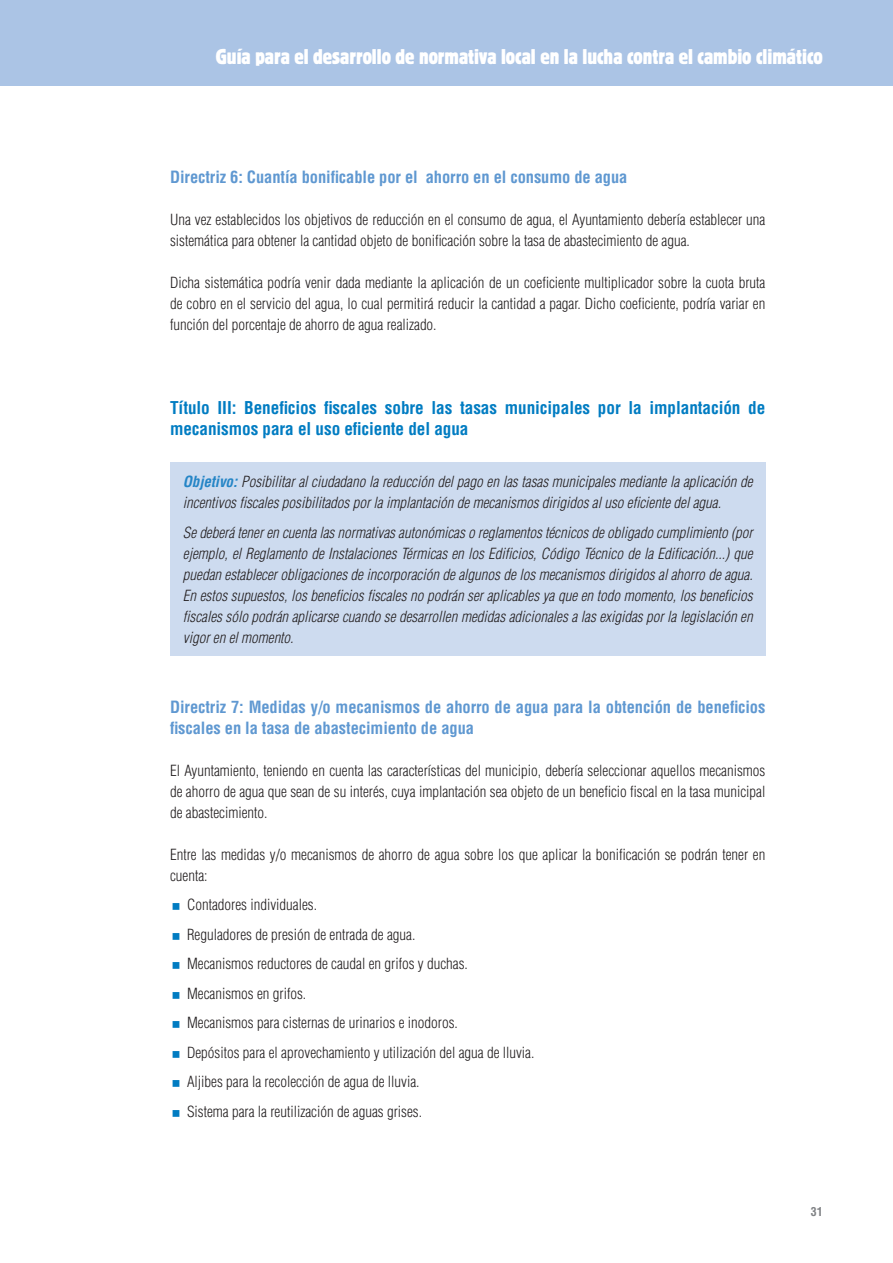
<style>
.page{position:relative;width:893px;height:1263px;background:#fff}
.page>*{position:absolute;margin:0;border:0;box-sizing:border-box;transform-origin:0 0}
.t1{font:22.5px "C Block";color:#fff}
.t2{font:700 condensed 17.25px/21px "Helvetica";letter-spacing:-.005em;color:#007cc2}
.t3{font:700 condensed 16.5px/21px "Helvetica";letter-spacing:-.005em;color:#5f98d1}
.vinetas_azules{font:300 condensed 15px/21px "Helvetica";color:#231f20}
.t4{font:italic 300 condensed 15px/21px "Helvetica";color:#231f20}
.t5{font:700 condensed 12px "Helvetica";color:#808285}
.s1{font-weight:700;color:#2585c6}
</style>
<div class="page">
<div style="left:0;top:0;width:893px;height:85px;background:#abc4e5"></div>
<div style="left:170px;top:462px;width:595px;height:193px;background:#cddbef"></div>
<h1 class="t1" style="left:216px;top:41px;width:608px">Guía para el desarrollo de normativa local en la lucha contra el cambio climático</h1>
<p class="t3" style="left:170px;top:167px;width:459px">Directriz 6: Cuantía bonificable por el ahorro en el consumo de agua</p>
<p class="vinetas_azules" style="left:170px;top:209px;width:597px">Una vez establecidos los objetivos de reducción en el consumo de agua, el Ayuntamiento debería establecer una sistemática para obtener la cantidad objeto de bonificación sobre la tasa de abastecimiento de agua.</p>
<p class="vinetas_azules" style="left:170px;top:272px;width:597px;text-align:justify">Dicha sistemática podría venir dada mediante la aplicación de un coeficiente multiplicador sobre la cuota bruta de cobro en el servicio del agua, lo cual permitirá reducir la cantidad a pagar. Dicho coeficiente, podría variar en función del porcentaje de ahorro de agua realizado.</p>
<p class="t2" style="left:170px;top:397px;width:597px">Título III: Beneficios fiscales sobre las tasas municipales por la implantación de mecanismos para el uso eficiente del agua</p>
<p class="t4" style="left:183px;top:471px;width:571px"><span class="s1">Objetivo:</span> Posibilitar al ciudadano la reducción del pago en las tasas municipales mediante la aplicación de incentivos fiscales posibilitados por la implantación de mecanismos dirigidos al uso eficiente del agua.</p>
<p class="t4" style="left:183px;top:521px;width:571px;text-align:justify">Se deberá tener en cuenta las normativas autonómicas o reglamentos técnicos de obligado cumplimiento (por ejemplo, el Reglamento de Instalaciones Térmicas en los Edificios, Código Técnico de la Edificación...) que puedan establecer obligaciones de incorporación de algunos de los mecanismos dirigidos al ahorro de agua.<br>En estos supuestos, los beneficios fiscales no podrán ser aplicables ya que en todo momento, los beneficios fiscales sólo podrán aplicarse cuando se desarrollen medidas adicionales a las exigidas por la legislación en vigor en el momento.</p>
<p class="t3" style="left:170px;top:696px;width:597px">Directriz 7: Medidas y/o mecanismos de ahorro de agua para la obtención de beneficios fiscales en la tasa de abastecimiento de agua</p>
<p class="vinetas_azules" style="left:170px;top:759px;width:597px;text-align:justify">El Ayuntamiento, teniendo en cuenta las características del municipio, debería seleccionar aquellos mecanismos de ahorro de agua que sean de su interés, cuya implantación sea objeto de un beneficio fiscal en la tasa municipal de abastecimiento.</p>
<p class="vinetas_azules" style="left:170px;top:843px;width:597px">Entre las medidas y/o mecanismos de ahorro de agua sobre los que aplicar la bonificación se podrán tener en cuenta:</p>
<p class="vinetas_azules" style="left:187px;top:894px;width:131px">Contadores individuales.</p>
<p class="vinetas_azules" style="left:187px;top:923px;width:230px">Reguladores de presión de entrada de agua.</p>
<p class="vinetas_azules" style="left:187px;top:953px;width:282px">Mecanismos reductores de caudal en grifos y duchas.</p>
<p class="vinetas_azules" style="left:187px;top:983px;width:121px">Mecanismos en grifos.</p>
<p class="vinetas_azules" style="left:187px;top:1012px;width:272px">Mecanismos para cisternas de urinarios e inodoros.</p>
<p class="vinetas_azules" style="left:187px;top:1042px;width:349px">Depósitos para el aprovechamiento y utilización del agua de lluvia.</p>
<p class="vinetas_azules" style="left:187px;top:1071px;width:234px">Aljibes para la recolección de agua de lluvia.</p>
<p class="vinetas_azules" style="left:187px;top:1101px;width:236px">Sistema para la reutilización de aguas grises.</p>
<p class="t5" style="left:811px;top:1204px;width:13px">31</p>
</div>
